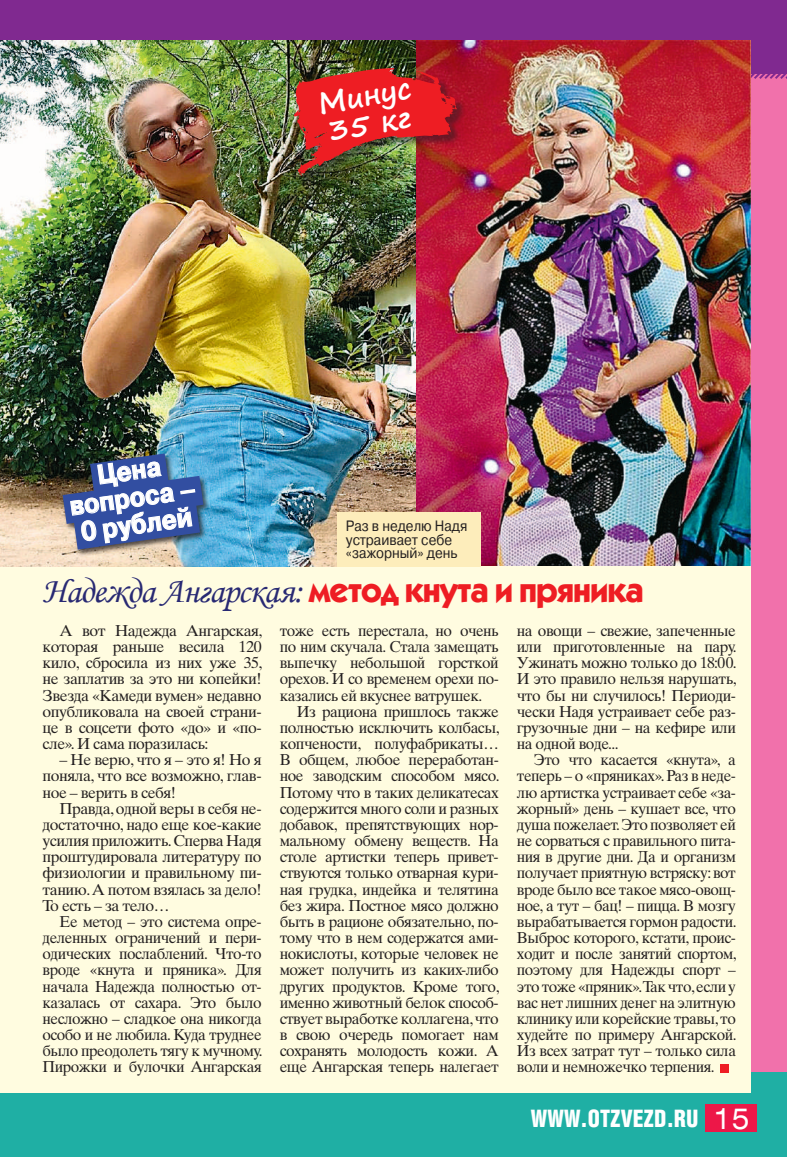
<style>
.page{position:relative;width:787px;height:1157px;background:#f171ab}
.page>*{position:absolute;margin:0;border:0;box-sizing:border-box;transform-origin:0 0}
.t1{font:700 34.5px "Kabel C";letter-spacing:-.03em;color:#ee1d23}
.t2{font:700 28.65px/28.7px "Segoe Print";color:#fff}
.t3{font:700 27px/27px "Pragmatica";color:#fff;text-align:center;scale:.9 1}
.t4{font:900 24.15px "Helios Cond";color:#fff;scale:.92 1}
.t5{font:15.75px/16.2px "Times Ten LTCYR";letter-spacing:-.03em;color:#231f20;text-align:justify}
.t6{font:15px/13.5px "Pragmatica";color:#231f20;scale:.9 1}
.s1{font-family:"Monotype Corsiva";font-weight:400;font-size:36px;color:#282973}
.s2{font-family:"Helios Ext";font-weight:400;font-size:28.65px}
</style>
<div class="page">
<div style="left:0;top:0;width:787px;height:81px;background:#802990"></div>
<div style="left:0;top:1071px;width:787px;height:86px;background:#1fafa4"></div>
<div style="left:705px;top:1104px;width:52px;height:28px;background:#ed1748"></div>
<div style="left:0;top:378px;width:750px;height:715px;background:#fffce0"></div>
<hr style="left:0;top:40px;width:1px;height:538px;background:#fce9f1">
<div style="left:720px;top:1063px;width:9px;height:9px;background:#ee1d23"></div>
<img style="left:0;top:40px;width:416px;height:527px">
<img style="left:416px;top:40px;width:334px;height:525px">
<div style="left:295px;top:69px;width:172px;height:117px;background:#231f20;opacity:.5"></div>
<img style="left:294px;top:68px;width:163px;height:108px">
<img style="left:32px;top:435px;width:202px;height:132px">
<div style="left:337px;top:512px;width:144px;height:55px;background:#fdedbb"></div>
<h2 class="t2" style="left:316px;top:89px;width:95px;rotate:-10deg">Минус<br>35 кг</h2>
<h3 class="t3" style="left:64px;top:466px;width:143px;rotate:-8deg">Цена вопроса –<br>0 рублей</h3>
<p class="t6" style="left:346px;top:519px;width:136px">Раз в неделю Надя устраивает себе «зажорный» день</p>
<h1 class="t1" style="left:43px;top:568px;width:602px"><span class="s1">Надежда Ангарская:</span> метод кнута и пряника</h1>
<p class="t5" style="left:43px;top:622px;width:221px;text-indent:17px">А вот Надежда Ангарская, которая раньше весила 120 кило, сбросила из них уже 35, не заплатив за это ни копейки!<br>Звезда «Камеди вумен» недавно опубликовала на своей страни&shy;це в соцсети фото «до» и «по&shy;сле». И сама поразилась:</p>
<p class="t5" style="left:43px;top:751px;width:221px;text-indent:17px">– Не верю, что я – это я! Но я поняла, что все возможно, глав&shy;ное – верить в себя!</p>
<p class="t5" style="left:43px;top:800px;width:221px;text-indent:17px">Правда, одной веры в себя не&shy;достаточно, надо еще кое-какие усилия приложить. Сперва Надя проштудировала литературу по физиологии и правильному пи&shy;танию. А потом взялась за дело!<br>То есть – за тело…</p>
<p class="t5" style="left:43px;top:913px;width:221px;text-indent:17px">Ее метод – это система опре&shy;деленных ограничений и пери&shy;одических послаблений. Что-то вроде «кнута и пряника». Для начала Надежда полностью от&shy;казалась от сахара. Это было несложно – сладкое она никогда особо и не любила. Куда труднее было преодолеть тягу к мучному.<br>Пирожки и булочки Ангарская</p>
<p class="t5" style="left:280px;top:622px;width:221px">тоже есть перестала, но очень по ним скучала. Стала замещать выпечку небольшой горсткой орехов. И со временем орехи по&shy;казались ей вкуснее ватрушек.</p>
<p class="t5" style="left:280px;top:703px;width:221px;text-indent:17px">Из рациона пришлось также полностью исключить колбасы, копчености, полуфабрикаты… В общем, любое переработан&shy;ное заводским способом мясо.<br>Потому что в таких деликатесах содержится много соли и разных добавок, препятствующих нор&shy;мальному обмену веществ. На столе артистки теперь привет&shy;ствуются только отварная кури&shy;ная грудка, индейка и телятина без жира. Постное мясо должно быть в рационе обязательно, по&shy;тому что в нем содержатся ами&shy;нокислоты, которые человек не может получить из каких-либо других продуктов. Кроме того, именно животный белок способ&shy;ствует выработке коллагена, что в свою очередь помогает нам сохранять молодость кожи. А еще Ангарская теперь налегает</p>
<p class="t5" style="left:517px;top:622px;width:221px">на овощи – свежие, запеченные или приготовленные на пару.<br>Ужинать можно только до 18:00.<br>И это правило нельзя нарушать, что бы ни случилось! Периоди&shy;чески Надя устраивает себе раз&shy;грузочные дни – на кефире или на одной воде...</p>
<p class="t5" style="left:517px;top:751px;width:221px;text-indent:17px">Это что касается «кнута», а теперь – о «пряниках». Раз в неде&shy;лю артистка устраивает себе «за&shy;жорный» день – кушает все, что душа пожелает. Это позволяет ей не сорваться с правильного пита&shy;ния в другие дни. Да и организм получает приятную встряску: вот вроде было все такое мясо-овощ&shy;ное, а тут – бац! – пицца. В мозгу вырабатывается гормон радости.<br>Выброс которого, кстати, проис&shy;ходит и после занятий спортом, поэтому для Надежды спорт – это тоже «пряник». Так что, если у вас нет лишних денег на элитную клинику или корейские травы, то худейте по примеру Ангарской.<br>Из всех затрат тут – только сила воли и немножечко терпения.</p>
<h3 class="t4" style="left:530px;top:1104px;width:239px">WWW.OTZVEZD.RU <span class="s2">15</span></h3>
</div>
